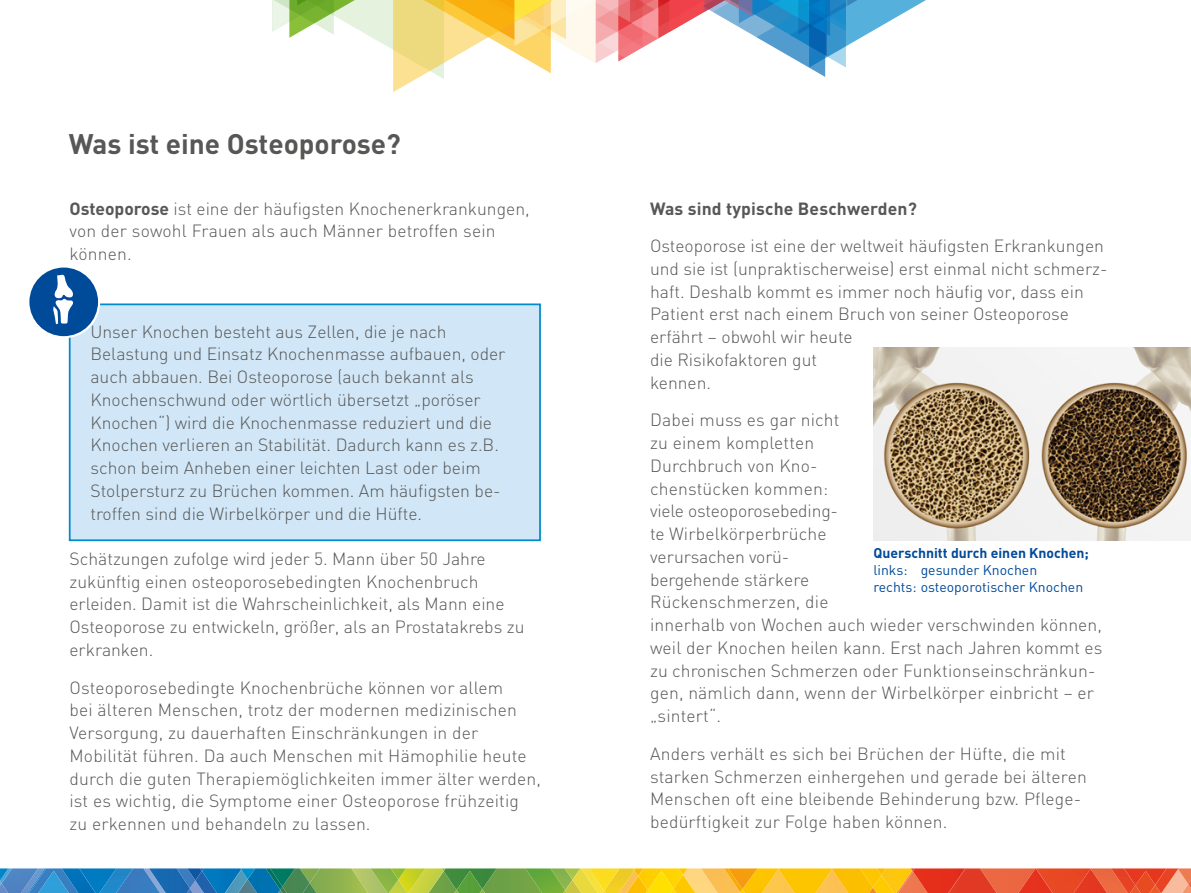
<style>
.page{position:relative;width:1191px;height:893px;background:#fff}
.page>*{position:absolute;margin:0;border:0;box-sizing:border-box;transform-origin:0 0}
.t1{font:700 28px "DIN";color:#575756}
.t2{font:300 17.5px/22.8px "DIN";color:#575756}
.t3{font:700 17.5px "DIN";letter-spacing:.01em;color:#575756}
.t4{font:14px/16.8px "DIN";color:#004a9a}
.t5{font:700 14px "DIN";color:#004a9a}
.s1{font-weight:700}
</style>
<div class="page">
<div style="left:70px;top:304px;width:470px;height:236px;background:#d1e7f7"></div>
<div style="left:69px;top:303px;width:472px;height:238px;border:2px solid #008bcb"></div>
<div style="left:28px;top:266px;width:71px;height:71px;background:#004a9a;border-radius:50%"></div>
<svg style="left:53px;top:275px;width:21px;height:50px"></svg>
<div style="left:27px;top:265px;width:73px;height:73px;border:2px solid #fff;border-radius:50%"></div>
<img style="left:873px;top:347px;width:318px;height:194px">
<svg style="left:272px;top:0;width:654px;height:92px"></svg>
<img style="left:1006px;top:868px;width:2px;height:25px">
<img style="left:46px;top:868px;width:97px;height:25px">
<img style="left:18px;top:868px;width:28px;height:25px">
<img style="left:62px;top:868px;width:17px;height:3px">
<img style="left:116px;top:868px;width:17px;height:25px">
<img style="left:295px;top:868px;width:15px;height:15px">
<img style="left:282px;top:868px;width:13px;height:11px">
<img style="left:295px;top:883px;width:15px;height:10px">
<img style="left:1008px;top:868px;width:27px;height:25px">
<img style="left:97px;top:868px;width:19px;height:25px">
<img style="left:79px;top:868px;width:18px;height:25px">
<img style="left:282px;top:879px;width:13px;height:8px">
<img style="left:280px;top:887px;width:15px;height:6px">
<img style="left:248px;top:868px;width:32px;height:25px">
<img style="left:266px;top:868px;width:16px;height:22px">
<img style="left:965px;top:868px;width:41px;height:25px">
<img style="left:886px;top:868px;width:52px;height:25px">
<img style="left:938px;top:868px;width:27px;height:25px">
<img style="left:1129px;top:868px;width:6px;height:17px">
<svg style="left:600px;top:868px;width:286px;height:25px;background:#fbc42c"></svg>
<img style="left:860px;top:868px;width:21px;height:19px">
<img style="left:912px;top:871px;width:1px;height:22px">
<img style="left:895px;top:870px;width:17px;height:23px">
<svg style="left:911px;top:868px;width:4px;height:3px"></svg>
<img style="left:873px;top:875px;width:22px;height:18px">
<svg style="left:1090px;top:868px;width:39px;height:25px"></svg>
<img style="left:1062px;top:868px;width:28px;height:25px">
<img style="left:1035px;top:868px;width:27px;height:25px">
<svg style="left:143px;top:868px;width:98px;height:25px;background:#2f79bb"></svg>
<img style="left:221px;top:870px;width:27px;height:23px">
<img style="left:241px;top:868px;width:14px;height:11px">
<svg style="left:0;top:868px;width:18px;height:25px"></svg>
<svg style="left:310px;top:868px;width:262px;height:25px;background:#8db44b"></svg>
<img style="left:572px;top:868px;width:9px;height:25px">
<img style="left:564px;top:868px;width:16px;height:12px">
<img style="left:581px;top:868px;width:19px;height:25px">
<img style="left:589px;top:868px;width:30px;height:23px">
<img style="left:1129px;top:885px;width:6px;height:8px">
<svg style="left:1135px;top:868px;width:56px;height:25px"></svg>
<img style="left:635px;top:889px;width:51px;height:4px">
<img style="left:648px;top:871px;width:25px;height:22px">
<img style="left:444px;top:889px;width:51px;height:4px">
<img style="left:456px;top:871px;width:26px;height:22px">
<img style="left:28px;top:871px;width:51px;height:22px">
<h1 class="t1" style="left:69px;top:125px;width:333px">Was ist eine Osteoporose?</h1>
<p class="t2" style="left:69px;top:197px;width:462px"><span class="s1">Osteoporose</span> ist eine der häufigsten Knochenerkrankungen, von der sowohl Frauen als auch Männer betroffen sein können.</p>
<p class="t2" style="left:90px;top:320px;width:416px">Unser Knochen besteht aus Zellen, die je nach Belastung und Einsatz Knochenmasse aufbauen, oder auch abbauen. Bei Osteoporose (auch bekannt als Knochenschwund oder wörtlich übersetzt „poröser Knochen“) wird die Knochenmasse reduziert und die Knochen verlieren an Stabilität. Dadurch kann es z.B. schon beim Anheben einer leichten Last oder beim Stolpersturz zu Brüchen kommen. Am häufigsten be&shy;troffen sind die Wirbelkörper und die Hüfte.</p>
<p class="t2" style="left:69px;top:547px;width:456px">Schätzungen zufolge wird jeder 5. Mann über 50 Jahre zukünftig einen osteoporosebedingten Knochenbruch erleiden. Damit ist die Wahrscheinlichkeit, als Mann eine Osteoporose zu entwickeln, größer, als an Prostatakrebs zu erkranken.</p>
<p class="t2" style="left:69px;top:676px;width:473px">Osteoporosebedingte Knochenbrüche können vor allem<br>bei älteren Menschen, trotz der modernen medizinischen Versorgung, zu dauerhaften Einschränkungen in der Mobilität führen. Da auch Menschen mit Hämophilie heute durch die guten Therapiemöglichkeiten immer älter werden, ist es wichtig, die Symptome einer Osteoporose frühzeitig zu erkennen und behandeln zu lassen.</p>
<p class="t3" style="left:650px;top:197px;width:268px">Was sind typische Beschwerden?</p>
<p class="t2" style="left:650px;top:234px;width:459px">Osteoporose ist eine der weltweit häufigsten Erkrankungen und sie ist (unpraktischerweise) erst einmal nicht schmerz&shy;haft. Deshalb kommt es immer noch häufig vor, dass ein Patient erst nach einem Bruch von seiner Osteoporose erfährt – obwohl wir heute<br>die Risikofaktoren gut<br>kennen.</p>
<p class="t2" style="left:650px;top:408px;width:454px">Dabei muss es gar nicht<br>zu einem kompletten<br>Durchbruch von Kno-<br>chenstücken kommen:<br>viele osteoporosebeding-<br>te Wirbelkörperbrüche<br>verursachen vorü-<br>bergehende stärkere<br>Rückenschmerzen, die<br>innerhalb von Wochen auch wieder verschwinden können, weil der Knochen heilen kann. Erst nach Jahren kommt es zu chronischen Schmerzen oder Funktionseinschränkun&shy;gen, nämlich dann, wenn der Wirbelkörper einbricht – er „sintert“.</p>
<p class="t2" style="left:650px;top:742px;width:438px">Anders verhält es sich bei Brüchen der Hüfte, die mit starken Schmerzen einhergehen und gerade bei älteren Menschen oft eine bleibende Behinderung bzw. Pflege&shy;bedürftigkeit zur Folge haben können.</p>
<p class="t5" style="left:873px;top:544px;width:217px">Querschnitt durch einen Knochen;</p>
<p class="t4" style="left:873px;top:561px;width:211px">links: gesunder Knochen rechts: osteoporotischer Knochen</p>
</div>
